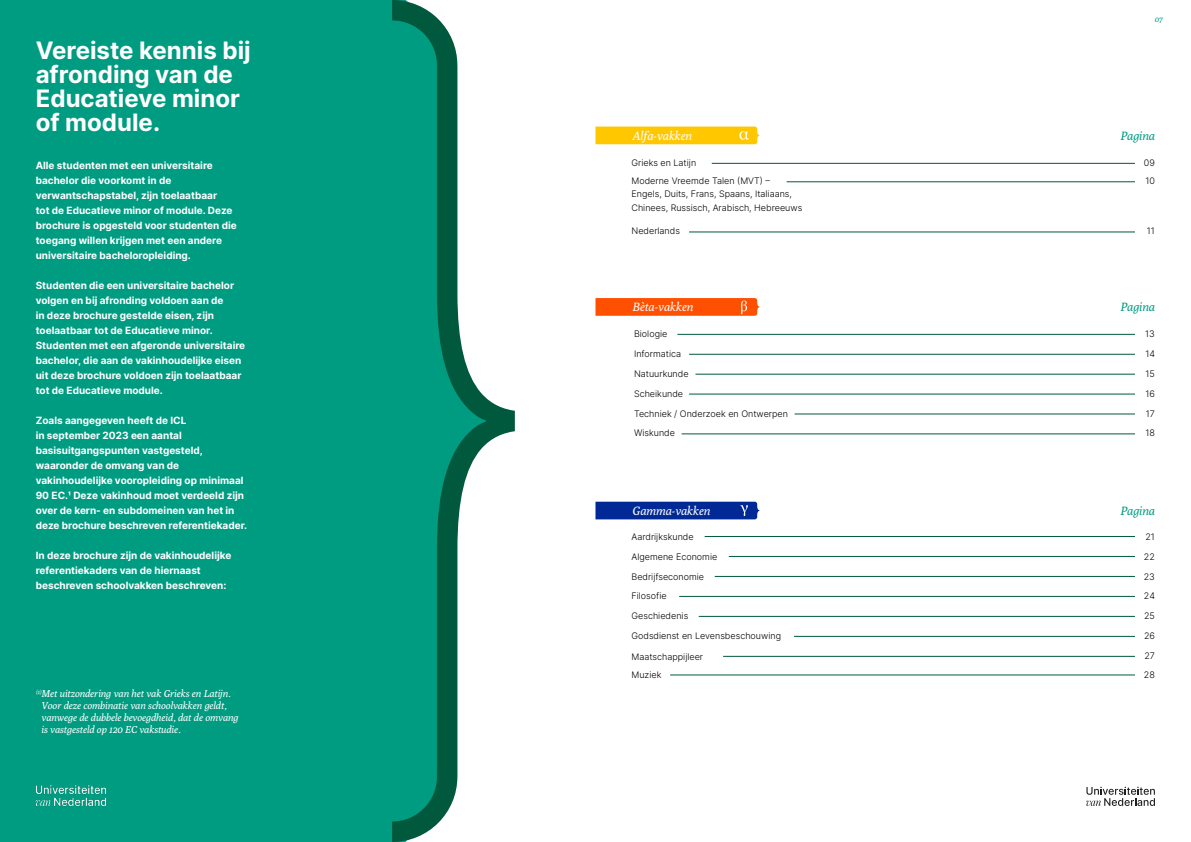
<style>
.page{position:relative;width:1191px;height:842px;background:#fff}
.page>*{position:absolute;margin:0;border:0;box-sizing:border-box;transform-origin:0 0}
.t1{font:700 24px/24px "Inter";color:#fff}
.t2{font:italic 12px "Poly";color:#fff}
.t3{font:italic 12px "Poly";color:#009c82}
.t4{font:700 10px/15px "Inter";color:#fff}
.t5{font:italic 10px/12px "Poly";color:#fff}
.t6{font:300 9px/13.5px "Inter";color:#000}
.t7{font:italic 8px "Poly";color:#009c82}
</style>
<div class="page">
<div style="left:0;top:0;width:392px;height:842px;background:#009c82"></div>
<svg style="left:392px;top:0;width:123px;height:842px"></svg>
<hr style="left:711px;top:163px;width:424px;height:1px;background:#00593d">
<hr style="left:786px;top:182px;width:349px;height:1px;background:#00593d">
<hr style="left:689px;top:232px;width:446px;height:1px;background:#00593d">
<hr style="left:689px;top:394px;width:446px;height:1px;background:#00593d">
<hr style="left:679px;top:596px;width:456px;height:1px;background:#00593d">
<hr style="left:681px;top:434px;width:454px;height:1px;background:#00593d">
<hr style="left:794px;top:636px;width:341px;height:1px;background:#00593d">
<hr style="left:794px;top:414px;width:341px;height:1px;background:#00593d">
<hr style="left:698px;top:616px;width:437px;height:1px;background:#00593d">
<hr style="left:670px;top:675px;width:465px;height:1px;background:#00593d">
<hr style="left:695px;top:374px;width:440px;height:1px;background:#00593d">
<hr style="left:714px;top:576px;width:421px;height:1px;background:#00593d">
<hr style="left:723px;top:656px;width:412px;height:1px;background:#00593d">
<hr style="left:689px;top:354px;width:446px;height:1px;background:#00593d">
<hr style="left:729px;top:556px;width:406px;height:1px;background:#00593d">
<hr style="left:677px;top:334px;width:458px;height:1px;background:#00593d">
<hr style="left:704px;top:536px;width:431px;height:1px;background:#00593d">
<img style="left:28px;top:783px;width:85px;height:25px">
<div style="left:595px;top:127px;width:164px;height:17px;background:#ffc700"></div>
<svg style="left:595px;top:298px;width:164px;height:18px;background:#ff5509"></svg>
<div style="left:595px;top:502px;width:164px;height:17px;background:#002996"></div>
<svg style="left:1086px;top:787px;width:69px;height:19px"></svg>
<p class="t1" style="left:36px;top:38px;width:216px">Vereiste kennis bij afronding van de<br>Educatieve minor of module.</p>
<p class="t4" style="left:36px;top:158px;width:203px">Alle studenten met een universitaire bachelor die voorkomt in de verwantschapstabel, zijn toelaatbaar<br>tot de Educatieve minor of module. Deze brochure is opgesteld voor studenten die toegang willen krijgen met een andere universitaire bacheloropleiding.</p>
<p class="t4" style="left:36px;top:278px;width:211px">Studenten die een universitaire bachelor volgen en bij afronding voldoen aan de<br>in deze brochure gestelde eisen, zijn toelaatbaar tot de Educatieve minor.<br>Studenten met een afgeronde universitaire bachelor, die aan de vakinhoudelijke eisen uit deze brochure voldoen zijn toelaatbaar tot de Educatieve module.</p>
<p class="t4" style="left:36px;top:413px;width:213px">Zoals aangegeven heeft de ICL<br>in september 2023 een aantal basisuitgangspunten vastgesteld, waaronder de omvang van de vakinhoudelijke vooropleiding op minimaal 90 EC.1 Deze vakinhoud moet verdeeld zijn over de kern- en subdomeinen van het in deze brochure beschreven referentiekader.</p>
<p class="t4" style="left:36px;top:548px;width:197px">In deze brochure zijn de vakinhoudelijke referentiekaders van de hiernaast beschreven schoolvakken beschreven:</p>
<p class="t5" style="left:41px;top:687px;width:199px;text-indent:-5px"><sup>(1)</sup>Met uitzondering van het vak Grieks en Latijn.<br>Voor deze combinatie van schoolvakken geldt, vanwege de dubbele bevoegdheid, dat de omvang is vastgesteld op 120 EC vakstudie.</p>
<p class="t2" style="left:632px;top:128px;width:61px">Alfa-vakken</p>
<p class="t7" style="left:1155px;top:15px;width:9px">07</p>
<p class="t3" style="left:1120px;top:128px;width:36px">Pagina</p>
<p class="t6" style="left:631px;top:155px;width:66px">Grieks en Latijn</p>
<p class="t6" style="left:1144px;top:155px;width:13px">09</p>
<p class="t6" style="left:1145px;top:173px;width:11px">10</p>
<p class="t6" style="left:631px;top:174px;width:172px">Moderne Vreemde Talen (MVT) –<br>Engels, Duits, Frans, Spaans, Italiaans,<br>Chinees, Russisch, Arabisch, Hebreeuws</p>
<p class="t6" style="left:631px;top:224px;width:50px">Nederlands</p>
<p class="t6" style="left:1147px;top:224px;width:10px">11</p>
<p class="t2" style="left:632px;top:300px;width:62px">Bèta-vakken</p>
<p class="t3" style="left:1120px;top:300px;width:36px">Pagina</p>
<p class="t6" style="left:634px;top:327px;width:35px">Biologie</p>
<p class="t6" style="left:634px;top:347px;width:49px">Informatica</p>
<p class="t6" style="left:634px;top:367px;width:56px">Natuurkunde</p>
<p class="t6" style="left:634px;top:386px;width:51px">Scheikunde</p>
<p class="t6" style="left:634px;top:426px;width:42px">Wiskunde</p>
<p class="t6" style="left:634px;top:406px;width:155px">Techniek / Onderzoek en Ontwerpen</p>
<p class="t6" style="left:1145px;top:327px;width:11px">13</p>
<p class="t6" style="left:1145px;top:347px;width:11px">14</p>
<p class="t6" style="left:1145px;top:367px;width:11px">15</p>
<p class="t6" style="left:1145px;top:386px;width:11px">16</p>
<p class="t6" style="left:1145px;top:407px;width:11px">17</p>
<p class="t6" style="left:1145px;top:426px;width:11px">18</p>
<p class="t2" style="left:632px;top:503px;width:79px">Gamma-vakken</p>
<p class="t3" style="left:1120px;top:503px;width:36px">Pagina</p>
<p class="t6" style="left:631px;top:529px;width:64px">Aardrijkskunde</p>
<p class="t6" style="left:631px;top:549px;width:87px">Algemene Economie</p>
<p class="t6" style="left:631px;top:569px;width:74px">Bedrijfseconomie</p>
<p class="t6" style="left:631px;top:589px;width:37px">Filosofie</p>
<p class="t6" style="left:631px;top:609px;width:58px">Geschiedenis</p>
<p class="t6" style="left:631px;top:629px;width:151px">Godsdienst en Levensbeschouwing</p>
<p class="t6" style="left:631px;top:647px;width:73px;line-height:18.8px">Maatschappijleer<br>Muziek</p>
<p class="t6" style="left:1145px;top:529px;width:11px">21</p>
<p class="t6" style="left:1144px;top:549px;width:12px">22</p>
<p class="t6" style="left:1143px;top:569px;width:13px">23</p>
<p class="t6" style="left:1144px;top:589px;width:12px">24</p>
<p class="t6" style="left:1144px;top:609px;width:12px">25</p>
<p class="t6" style="left:1144px;top:629px;width:12px">26</p>
<p class="t6" style="left:1144px;top:649px;width:12px">27</p>
<p class="t6" style="left:1144px;top:668px;width:12px">28</p>
</div>
